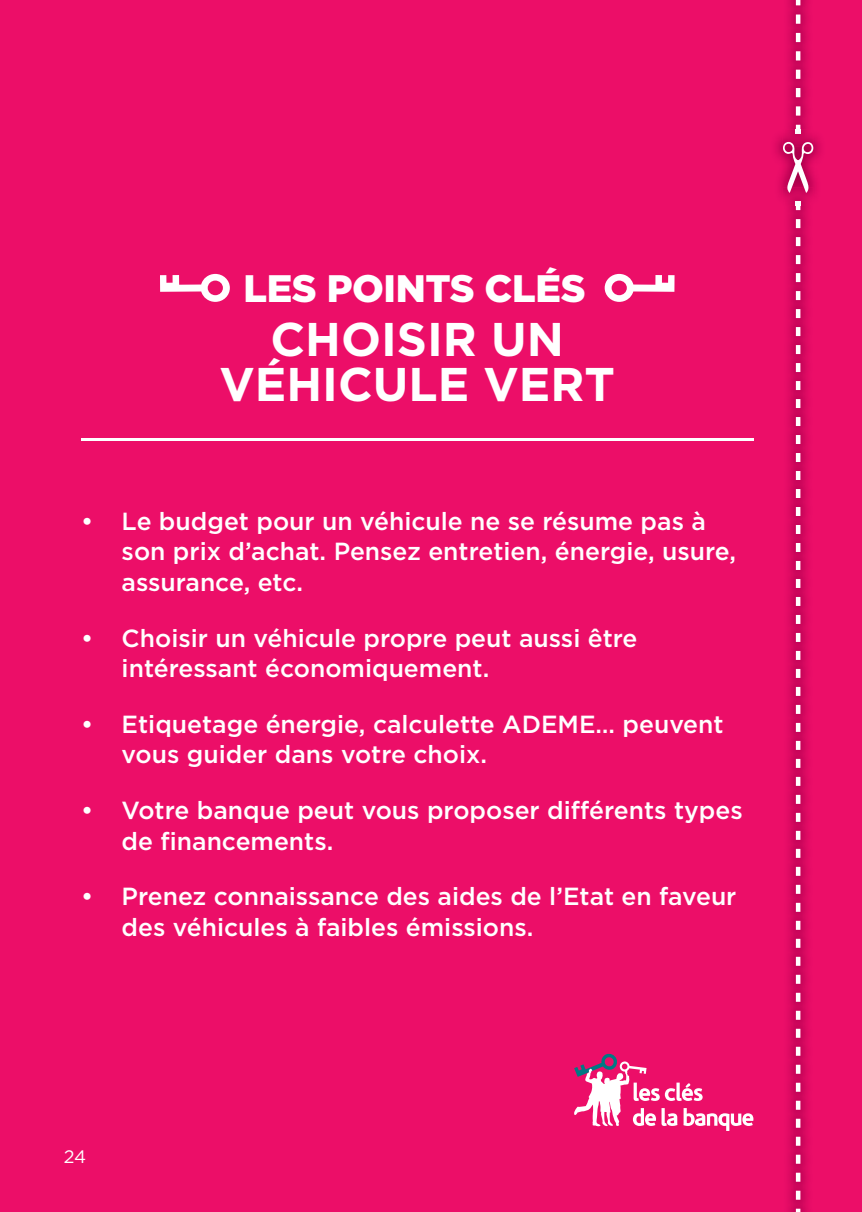
<style>
.page{position:relative;width:862px;height:1212px;background:#fff}
.page>*{position:absolute;margin:0;border:0;box-sizing:border-box;transform-origin:0 0}
.t1{font:700 47.25px/45px "Gotham";color:#fff;text-align:center}
.t2{font:900 38.25px "Gotham";letter-spacing:-.01em;color:#fff}
.t3{font:500 24.75px/30.4px "Gotham";color:#fff}
.t4{font:18px "Gotham";color:#fff}
</style>
<div class="page">
<div style="left:0;top:0;width:861px;height:1212px;background:#ec0e68"></div>
<hr style="left:81px;top:439px;width:672px;height:2px;background:#fff">
<img style="left:788px;top:205px;width:20px;height:1007px">
<svg style="left:795px;top:219px;width:4px;height:9px"></svg>
<svg style="left:795px;top:237px;width:4px;height:9px"></svg>
<svg style="left:795px;top:255px;width:4px;height:9px"></svg>
<svg style="left:795px;top:273px;width:4px;height:9px"></svg>
<svg style="left:795px;top:291px;width:4px;height:9px"></svg>
<svg style="left:795px;top:309px;width:4px;height:9px"></svg>
<svg style="left:795px;top:327px;width:4px;height:9px"></svg>
<svg style="left:795px;top:345px;width:4px;height:9px"></svg>
<svg style="left:795px;top:363px;width:4px;height:9px"></svg>
<svg style="left:795px;top:381px;width:4px;height:9px"></svg>
<svg style="left:795px;top:399px;width:4px;height:9px"></svg>
<svg style="left:795px;top:417px;width:4px;height:9px"></svg>
<svg style="left:795px;top:435px;width:4px;height:9px"></svg>
<svg style="left:795px;top:453px;width:4px;height:9px"></svg>
<svg style="left:795px;top:471px;width:4px;height:9px"></svg>
<svg style="left:795px;top:489px;width:4px;height:9px"></svg>
<svg style="left:795px;top:507px;width:4px;height:9px"></svg>
<svg style="left:795px;top:525px;width:4px;height:9px"></svg>
<svg style="left:795px;top:543px;width:4px;height:9px"></svg>
<svg style="left:795px;top:561px;width:4px;height:9px"></svg>
<svg style="left:795px;top:579px;width:4px;height:9px"></svg>
<svg style="left:795px;top:597px;width:4px;height:9px"></svg>
<svg style="left:795px;top:615px;width:4px;height:9px"></svg>
<svg style="left:795px;top:633px;width:4px;height:9px"></svg>
<svg style="left:795px;top:651px;width:4px;height:9px"></svg>
<svg style="left:795px;top:669px;width:4px;height:9px"></svg>
<svg style="left:795px;top:687px;width:4px;height:9px"></svg>
<svg style="left:795px;top:705px;width:4px;height:9px"></svg>
<svg style="left:795px;top:723px;width:4px;height:9px"></svg>
<svg style="left:795px;top:741px;width:4px;height:9px"></svg>
<svg style="left:795px;top:759px;width:4px;height:9px"></svg>
<svg style="left:795px;top:777px;width:4px;height:9px"></svg>
<svg style="left:795px;top:795px;width:4px;height:9px"></svg>
<svg style="left:795px;top:813px;width:4px;height:9px"></svg>
<svg style="left:795px;top:831px;width:4px;height:9px"></svg>
<svg style="left:795px;top:849px;width:4px;height:9px"></svg>
<svg style="left:795px;top:867px;width:4px;height:9px"></svg>
<svg style="left:795px;top:885px;width:4px;height:9px"></svg>
<svg style="left:795px;top:903px;width:4px;height:9px"></svg>
<svg style="left:795px;top:921px;width:4px;height:9px"></svg>
<svg style="left:795px;top:939px;width:4px;height:9px"></svg>
<svg style="left:795px;top:957px;width:4px;height:9px"></svg>
<svg style="left:795px;top:975px;width:4px;height:9px"></svg>
<svg style="left:795px;top:993px;width:4px;height:9px"></svg>
<svg style="left:795px;top:1011px;width:4px;height:9px"></svg>
<svg style="left:795px;top:1029px;width:4px;height:9px"></svg>
<svg style="left:795px;top:1047px;width:4px;height:9px"></svg>
<svg style="left:795px;top:1065px;width:4px;height:9px"></svg>
<svg style="left:795px;top:1083px;width:4px;height:9px"></svg>
<svg style="left:795px;top:1101px;width:4px;height:9px"></svg>
<svg style="left:795px;top:1119px;width:4px;height:9px"></svg>
<svg style="left:795px;top:1137px;width:4px;height:9px"></svg>
<svg style="left:795px;top:1155px;width:4px;height:9px"></svg>
<svg style="left:795px;top:1173px;width:4px;height:9px"></svg>
<svg style="left:795px;top:1191px;width:4px;height:9px"></svg>
<svg style="left:795px;top:1209px;width:4px;height:3px"></svg>
<img style="left:788px;top:0;width:20px;height:130px">
<svg style="left:795px;top:0;width:4px;height:5px"></svg>
<svg style="left:795px;top:15px;width:4px;height:9px"></svg>
<svg style="left:795px;top:33px;width:4px;height:9px"></svg>
<svg style="left:795px;top:51px;width:4px;height:9px"></svg>
<svg style="left:795px;top:70px;width:4px;height:9px"></svg>
<svg style="left:795px;top:88px;width:4px;height:9px"></svg>
<svg style="left:795px;top:106px;width:4px;height:10px"></svg>
<img style="left:775px;top:130px;width:46px;height:64px">
<img style="left:782px;top:188px;width:31px;height:17px">
<svg style="left:795px;top:201px;width:4px;height:9px"></svg>
<svg style="left:795px;top:125px;width:4px;height:9px"></svg>
<svg style="left:782px;top:142px;width:30px;height:51px"></svg>
<svg style="left:160px;top:274px;width:70px;height:28px"></svg>
<svg style="left:604px;top:274px;width:70px;height:28px"></svg>
<svg style="left:574px;top:1053px;width:179px;height:78px"></svg>
<h2 class="t2" style="left:243px;top:262px;width:343px">LES POINTS CLÉS</h2>
<h1 class="t1" style="left:219px;top:317px;width:397px">CHOISIR UN<br>VÉHICULE VERT</h1>
<p class="t3" style="left:121px;top:506px;width:615px;text-indent:-40px">• Le budget pour un véhicule ne se résume pas à son prix d’achat. Pensez entretien, énergie, usure, assurance, etc.</p>
<p class="t3" style="left:121px;top:622px;width:517px;text-indent:-40px">• Choisir un véhicule propre peut aussi être intéressant économiquement.</p>
<p class="t3" style="left:121px;top:709px;width:603px;text-indent:-40px">• Etiquetage énergie, calculette ADEME… peuvent vous guider dans votre choix.</p>
<p class="t3" style="left:121px;top:795px;width:622px;text-indent:-40px">• Votre banque peut vous proposer différents types de financements.</p>
<p class="t3" style="left:121px;top:881px;width:616px;text-indent:-40px">• Prenez connaissance des aides de l’Etat en faveur des véhicules à faibles émissions.</p>
<p class="t4" style="left:64px;top:1145px;width:24px">24</p>
</div>
